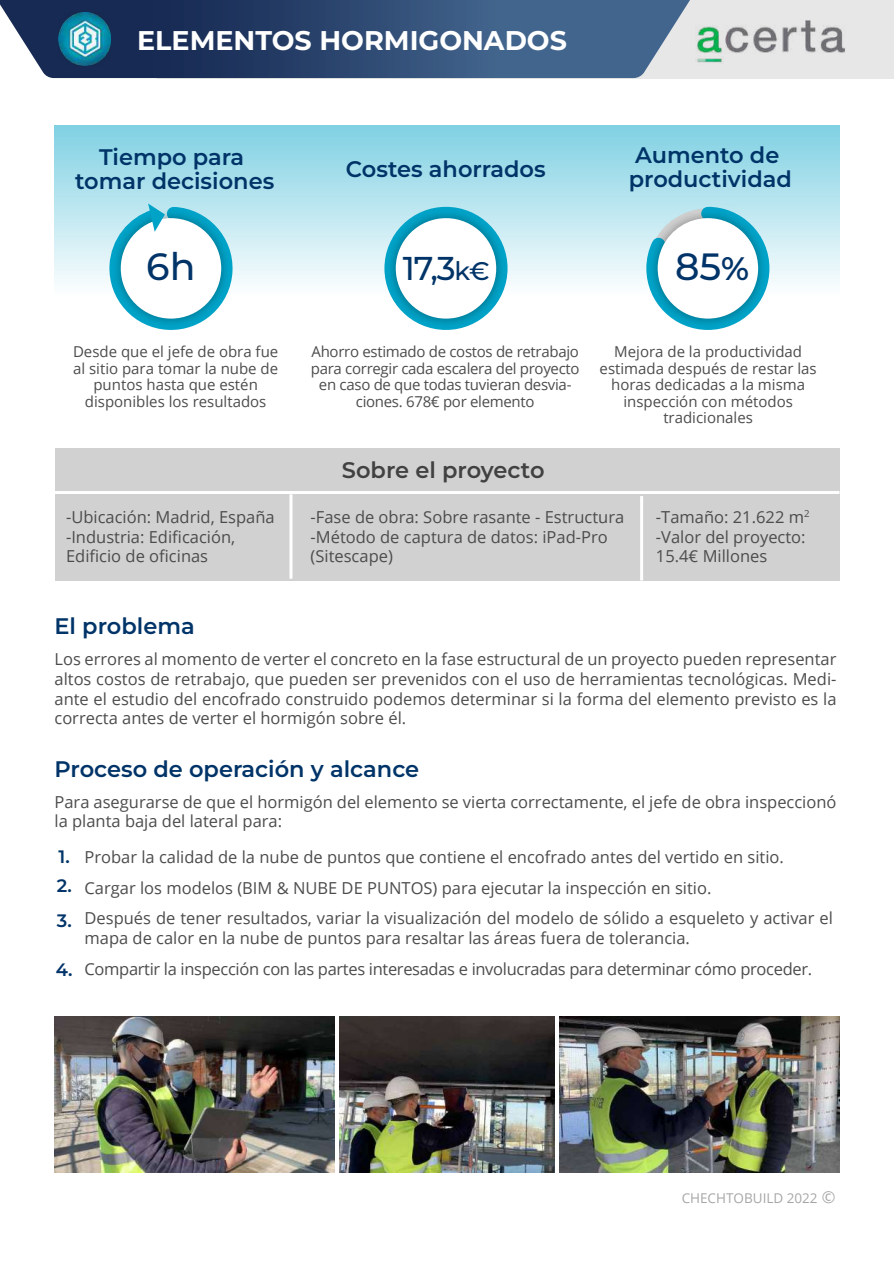
<style>
.page{position:relative;width:894px;height:1263px;background:#fff}
.page>*{position:absolute;margin:0;border:0;box-sizing:border-box;transform-origin:0 0}
.t1{font:500 37.95px "Montserrat";color:#003468}
.t2{font:500 33px "Montserrat";color:#003468}
.t3{font:700 27px "Montserrat";color:#fff}
.t4{font:600 22.5px/24px "Montserrat";color:#003468;text-align:center}
.t5{font:600 22.5px "Montserrat";color:#424141}
.t6{font:600 18px/29.2px "Montserrat";color:#003468}
.t7{font:16.5px/19.8px "Open Sans";color:#4c4c4c}
.t8{font:16.5px/30.6px "Open Sans";letter-spacing:-.02em;color:#4c4c4c}
.t9{font:15px/16.5px "Open Sans";color:#4c4c4c;text-align:center}
.t10{font:15px/16.5px "Open Sans";letter-spacing:-.02em;color:#4c4c4c;text-align:center}
.t11{font:13.5px "Open Sans";color:#4c4c4c}
.s1{font-size:25.5px}
.s2{font-weight:600;font-size:32.55px}
.s3{font-size:16.5px}
</style>
<div class="page">
<div style="left:157px;top:0;width:737px;height:78px;background:#e7e7e7"></div>
<svg style="left:0;top:0;width:690px;height:78px;background:#3b557b"></svg>
<img style="left:58px;top:13px;width:53px;height:53px">
<div style="left:55px;top:448px;width:784px;height:132px;background:#d1d1d1"></div>
<div style="left:55px;top:126px;width:784px;height:173px;background:linear-gradient(to bottom,#80d1e3,#fff)"></div>
<hr style="left:290px;top:494px;width:3px;height:85px;background:#fff">
<hr style="left:640px;top:496px;width:3px;height:84px;background:#fff">
<hr style="left:55px;top:491px;width:784px;height:3px;background:#fff">
<svg style="left:640px;top:200px;width:136px;height:130px"></svg>
<svg style="left:105px;top:199px;width:132px;height:131px"></svg>
<img style="left:382px;top:205px;width:127px;height:125px">
<svg style="left:391px;top:214px;width:110px;height:109px"></svg>
<img style="left:339px;top:1016px;width:216px;height:156px">
<img style="left:559px;top:1016px;width:280px;height:156px">
<img style="left:55px;top:1016px;width:280px;height:157px">
<img style="left:695px;top:20px;width:151px;height:59px">
<h3 class="t3" style="left:137px;top:23px;width:431px">ELEMENTOS HORMIGONADOS</h3>
<h3 class="t4" style="left:75px;top:145px;width:201px">Tiempo para tomar decisiones</h3>
<h3 class="t4" style="left:346px;top:156px;width:201px">Costes ahorrados</h3>
<h3 class="t4" style="left:629px;top:142px;width:165px;text-align:left">Aumento de productividad</h3>
<h1 class="t1" style="left:146px;top:242px;width:51px">6h</h1>
<h2 class="t2" style="left:403px;top:246px;width:88px">17,3<span class="s1">k€</span></h2>
<h1 class="t1" style="left:675px;top:242px;width:76px">85<span class="s2">%</span></h1>
<p class="t9" style="left:73px;top:343px;width:207px">Desde que el jefe de obra fue al sitio para tomar la nube de puntos hasta que estén disponibles los resultados</p>
<p class="t10" style="left:311px;top:343px;width:270px">Ahorro estimado de costos de retrabajo para corregir cada escalera del proyecto en caso de que todas tuvieran desvia&shy;ciones. 678€ por elemento</p>
<h3 class="t5" style="left:342px;top:455px;width:204px">Sobre el proyecto</h3>
<p class="t9" style="left:600px;top:343px;width:219px">Mejora de la productividad estimada después de restar las horas dedicadas a la misma inspección con métodos tradicionales</p>
<p class="t7" style="left:66px;top:507px;width:210px">-Ubicación: Madrid, España -Industria: Edificación,<br>Edificio de oficinas</p>
<p class="t7" style="left:656px;top:507px;width:155px">-Tamaño: 21.622 m<sup>2 </sup>-Valor del proyecto:<br>15.4€ Millones</p>
<p class="t7" style="left:311px;top:507px;width:315px">-Fase de obra: Sobre rasante - Estructura -Método de captura de datos: iPad-Pro (Sitescape)</p>
<h3 class="t4" style="left:55px;top:614px;width:142px">El problema</h3>
<p class="t7" style="left:55px;top:649px;width:784px;text-align:justify">Los errores al momento de verter el concreto en la fase estructural de un proyecto pueden representar altos costos de retrabajo, que pueden ser prevenidos con el uso de herramientas tecnológicas. Medi&shy;ante el estudio del encofrado construido podemos determinar si la forma del elemento previsto es la correcta antes de verter el hormigón sobre él.</p>
<h3 class="t4" style="left:55px;top:757px;width:366px">Proceso de operación y alcance</h3>
<p class="t7" style="left:55px;top:791px;width:784px">Para asegurarse de que el hormigón del elemento se vierta correctamente, el jefe de obra inspeccionó la planta baja del lateral para:</p>
<p class="t6" style="left:57px;top:842px;width:17px">1.<br>2.</p>
<p class="t6" style="left:57px;top:906px;width:16px">3.</p>
<p class="t6" style="left:56px;top:954px;width:18px">4.</p>
<p class="t7" style="left:85px;top:841px;width:750px;line-height:30.6px">Probar la calidad de la nube de puntos que contiene el encofrado antes del vertido en sitio.<br>Cargar los modelos (BIM &amp; NUBE DE PUNTOS) para ejecutar la inspección en sitio.<br>Después de tener resultados, variar la visualización del modelo de sólido a esqueleto y activar el</p>
<p class="t8" style="left:85px;top:922px;width:729px">mapa de calor en la nube de puntos para resaltar las áreas fuera de tolerancia.<br>Compartir la inspección con las partes interesadas e involucradas para determinar cómo proceder.</p>
<p class="t11" style="left:682px;top:1189px;width:156px">CHECHTOBUILD 2022 <span class="s3">©</span></p>
</div>
